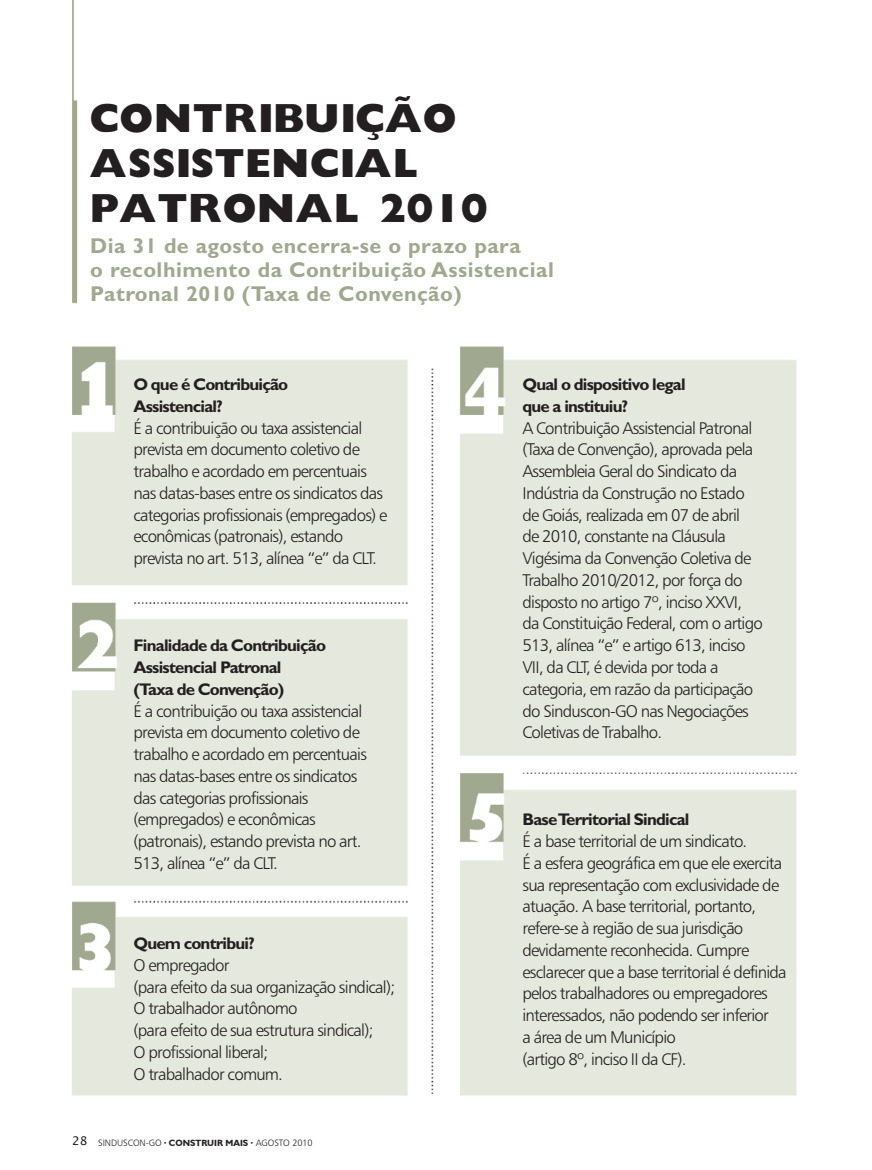
<style>
.page{position:relative;width:872px;height:1170px;background:#fff}
.page>*{position:absolute;margin:0;border:0;box-sizing:border-box;transform-origin:0 0}
.t1{font:800 46.5px/45px "Giligan";letter-spacing:.01em;color:#231f20}
.t2{font:700 21px/24px "Gill Sans";letter-spacing:.02em;color:#a1a890}
.t3{font:16.5px/21.8px "Humanist 777 BT Light B";letter-spacing:-.045em;color:#231f20}
.t4{font:700 16.5px/21.8px "Gill Sans";letter-spacing:-.05em;color:#231f20}
.t5{font:9px "Humanist 777 BT Light B";letter-spacing:-.01em;color:#231f20}
.s1{font-family:"Lucida Grande";font-size:12px}
.s2{font-family:"Humanist 521 BT";font-weight:700}
</style>
<div class="page">
<img style="left:72px;top:0;width:725px;height:1096px">
<h1 class="t1" style="left:90px;top:99px;width:399px">CONTRIBUIÇÃO<br>ASSISTENCIAL<br>PATRONAL 2010</h1>
<p class="t2" style="left:90px;top:233px;width:465px">Dia 31 de agosto encerra-se o prazo para<br>o recolhimento da Contribuição Assistencial<br>Patronal 2010 (Taxa de Convenção)</p>
<p class="t4" style="left:133px;top:373px;width:156px">O que é Contribuição<br>Assistencial?</p>
<p class="t3" style="left:133px;top:417px;width:255px">É a contribuição ou taxa assistencial prevista em documento coletivo de trabalho e acordado em percentuais nas datas-bases entre os sindicatos das categorias profissionais (empregados) e econômicas (patronais), estando prevista no art. 513, alínea “e” da cLT.</p>
<p class="t4" style="left:133px;top:634px;width:194px">Finalidade da Contribuição<br>Assistencial Patronal<br>(Taxa de Convenção)</p>
<p class="t3" style="left:133px;top:700px;width:235px">É a contribuição ou taxa assistencial prevista em documento coletivo de trabalho e acordado em percentuais nas datas-bases entre os sindicatos das categorias profissionais (empregados) e econômicas (patronais), estando prevista no art.<br>513, alínea “e” da cLT.</p>
<p class="t4" style="left:133px;top:932px;width:123px">Quem contribui?</p>
<p class="t3" style="left:133px;top:954px;width:263px">O empregador<br>(para efeito da sua organização sindical);<br>O trabalhador autônomo<br>(para efeito de sua estrutura sindical);<br>O profissional liberal;<br>O trabalhador comum.</p>
<p class="t5" style="left:72px;top:1137px;width:242px"><span class="s1">28</span> SinduScOn-GO ● <span class="s2">CONSTRUIR MAIS</span> ● AGOSTO 2010</p>
<p class="t4" style="left:522px;top:373px;width:165px">Qual o dispositivo legal que a instituiu?</p>
<p class="t3" style="left:522px;top:417px;width:242px">A contribuição Assistencial Patronal (Taxa de convenção), aprovada pela Assembleia Geral do Sindicato da indústria da construção no Estado de Goiás, realizada em 07 de abril<br>de 2010, constante na cláusula Vigésima da convenção coletiva de Trabalho 2010/2012, por força do disposto no artigo 7º, inciso XXVi, da constituição Federal, com o artigo 513, alínea “e” e artigo 613, inciso Vii, da cLT, é devida por toda a categoria, em razão da participação do Sinduscon-GO nas negociações coletivas de Trabalho.</p>
<p class="t4" style="left:522px;top:808px;width:169px">BaseTerritorial Sindical</p>
<p class="t3" style="left:522px;top:830px;width:266px">É a base territorial de um sindicato.<br>É a esfera geográfica em que ele exercita sua representação com exclusividade de atuação. A base territorial, portanto, refere-se à região de sua jurisdição devidamente reconhecida. cumpre esclarecer que a base territorial é definida pelos trabalhadores ou empregadores interessados, não podendo ser inferior<br>a área de um Município<br>(artigo 8º, inciso ii da cF).</p>
</div>
